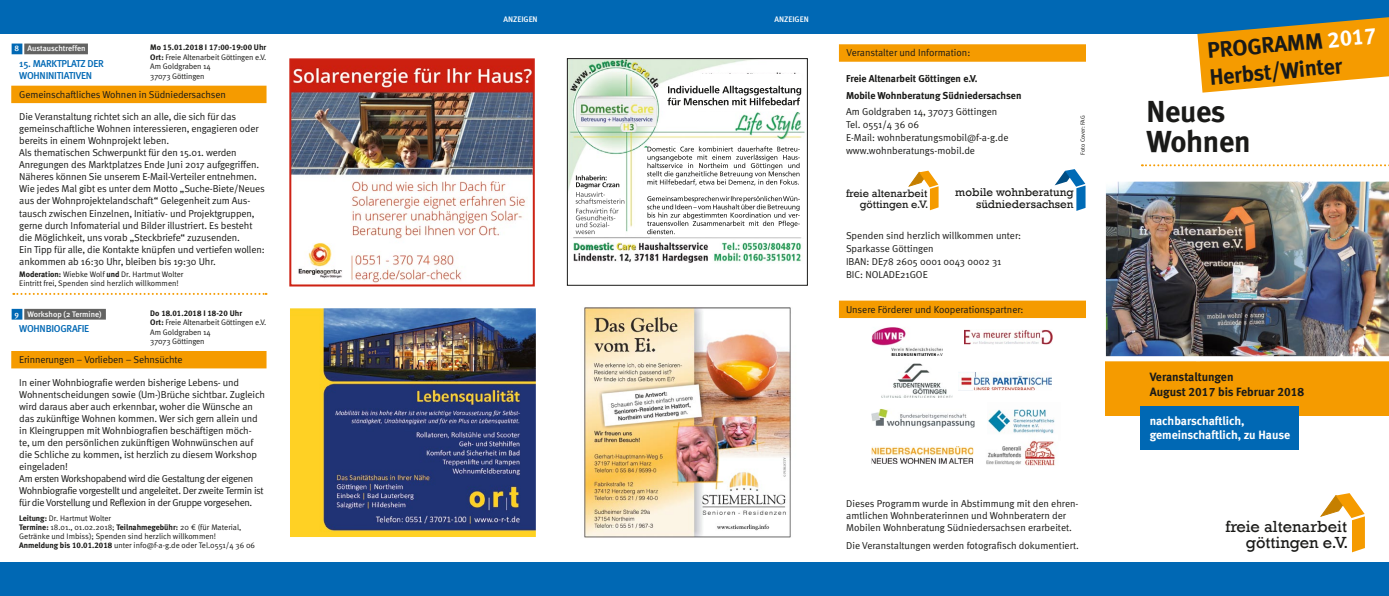
<style>
.page{position:relative;width:1389px;height:596px;background:#fff}
.page>*{position:absolute;margin:0;border:0;box-sizing:border-box;transform-origin:0 0}
.t1{font:30.3px/30.3px "Meta Bold Turk LF";letter-spacing:-.01em;color:#1a1a18}
.t2{font:22.3px/26.8px "Meta Bold Turk LF";color:#1a1a18}
.t3{font:16.5px "Rockwell";color:#1a1a18}
.t4{font:12px "Meta Bold Turk LF";letter-spacing:-.005em;color:#fff}
.t5{font:12px/14.4px "Meta Bold Turk LF";color:#1a1a18}
.t6{font:11.6px "Rockwell";color:#1a1a18}
.t7{font:11px "Rockwell";color:#1a1a18}
.Fließtext{font:10px/12px "Meta Normal Turk";letter-spacing:-.01em;color:#1a1a18}
.Subhead{font:10px "Meta Normal Turk";color:#1a1a18}
.Fließtext-2{font:10px "Meta Bold Turk";color:#1a1a18}
.t8{font:10px/12px "Meta Medium Turk";letter-spacing:-.025em;color:#0068b4}
.t9{font:8px/9.4px "Meta Normal Turk";letter-spacing:-.01em;color:#1a1a18}
.Module_Header{font:8px "Meta Medium Turk";color:#fff}
.t10{font:8px "Meta Bold Turk LF";color:#1a1a18}
.Fließtext-3{font:6px "Meta Normal Turk";letter-spacing:-.005em;color:#1a1a18}
.s1{font-family:"Meta Bold Turk LF"}
.s2{color:#fff}
</style>
<div class="page">
<div style="left:0;top:0;width:1389px;height:34px;background:#0068b4"></div>
<div style="left:0;top:561px;width:1389px;height:34px;background:#0068b4"></div>
<div style="left:1106px;top:361px;width:283px;height:54px;background:#f59b00"></div>
<div style="left:1140px;top:406px;width:158px;height:44px;background:#0068b4"></div>
<hr style="left:1104px;top:268px;width:285px;height:4px;background:#f7f7f7">
<svg style="left:1142px;top:164px;width:247px;height:2px"></svg>
<svg style="left:1197px;top:17px;width:192px;height:76px"></svg>
<svg style="left:1320px;top:493px;width:45px;height:59px"></svg>
<img style="left:1106px;top:181px;width:283px;height:175px">
<div style="left:839px;top:44px;width:247px;height:18px;background:#f59b00"></div>
<img style="left:872px;top:327px;width:71px;height:29px">
<img style="left:964px;top:329px;width:89px;height:15px">
<img style="left:958px;top:372px;width:94px;height:18px">
<div style="left:839px;top:300px;width:247px;height:18px;background:#f59b00"></div>
<img style="left:988px;top:409px;width:67px;height:25px">
<img style="left:986px;top:440px;width:69px;height:26px">
<img style="left:871px;top:446px;width:102px;height:17px">
<img style="left:881px;top:363px;width:72px;height:34px">
<svg style="left:908px;top:170px;width:31px;height:40px"></svg>
<svg style="left:1054px;top:169px;width:32px;height:42px"></svg>
<img style="left:871px;top:409px;width:103px;height:18px">
<img style="left:584px;top:307px;width:207px;height:231px">
<img style="left:290px;top:308px;width:246px;height:228px">
<img style="left:569px;top:60px;width:236px;height:203px">
<img style="left:579px;top:102px;width:83px;height:30px">
<img style="left:653px;top:92px;width:9px;height:10px">
<div style="left:571px;top:194px;width:54px;height:42px;background:#fff"></div>
<div style="left:668px;top:85px;width:134px;height:27px;background:#fff"></div>
<div style="left:701px;top:74px;width:101px;height:27px;background:#fff"></div>
<div style="left:650px;top:143px;width:153px;height:94px;background:#fff"></div>
<div style="left:643px;top:147px;width:5px;height:78px;background:#fff"></div>
<img style="left:566px;top:102px;width:13px;height:30px">
<img style="left:566px;top:92px;width:87px;height:10px">
<svg style="left:576px;top:175px;width:48px;height:59px"></svg>
<svg style="left:667px;top:86px;width:134px;height:19px"></svg>
<svg style="left:647px;top:146px;width:153px;height:39px"></svg>
<svg style="left:647px;top:196px;width:153px;height:38px"></svg>
<div style="left:567px;top:58px;width:241px;height:227px;border:1px solid #1a1a18"></div>
<div style="left:24px;top:308px;width:82px;height:11px;background:#636362"></div>
<div style="left:12px;top:308px;width:10px;height:11px;background:#0068b4"></div>
<div style="left:11px;top:351px;width:256px;height:17px;background:#f59b00"></div>
<svg style="left:13px;top:293px;width:254px;height:2px"></svg>
<div style="left:24px;top:43px;width:64px;height:11px;background:#636362"></div>
<div style="left:12px;top:43px;width:10px;height:11px;background:#0068b4"></div>
<div style="left:11px;top:86px;width:256px;height:17px;background:#f59b00"></div>
<img style="left:292px;top:61px;width:240px;height:222px">
<div style="left:289px;top:58px;width:246px;height:228px;border:2px solid #cd2214"></div>
<p class="t10" style="left:150px;top:43px;width:118px">Mo 15.01.2018 I 17:00-19:00 Uhr</p>
<p class="t9" style="left:150px;top:52px;width:118px"><span class="s1">Ort:</span> Freie Altenarbeit Göttingen e.V.<br>Am Goldgraben 14<br>37073 Göttingen</p>
<p class="Fließtext" style="left:19px;top:111px;width:241px">Die Veranstaltung richtet sich an alle, die sich für das gemeinschaftliche Wohnen interessieren, engagieren oder bereits in einem Wohnprojekt leben.</p>
<p class="Fließtext" style="left:19px;top:147px;width:241px">Als thematischen Schwerpunkt für den 15.01. werden<br>Anregungen des Marktplatzes Ende Juni 2017 aufgegriffen.<br>Näheres können Sie unserem E-Mail-Verteiler entnehmen.</p>
<p class="Fließtext" style="left:19px;top:183px;width:247px">Wie jedes Mal gibt es unter dem Motto „Suche-Biete/Neues aus der Wohnprojektelandschaft“ Gelegenheit zum Aus&shy;tausch zwischen Einzelnen, Initiativ- und Projektgruppen, gerne durch Infomaterial und Bilder illustriert. Es besteht die Möglichkeit, uns vorab „Steckbriefe“ zuzusenden.</p>
<p class="Fließtext" style="left:19px;top:243px;width:247px">Ein Tipp für alle, die Kontakte knüpfen und vertiefen wollen: ankommen ab 16:30 Uhr, bleiben bis 19:30 Uhr.</p>
<p class="t9" style="left:19px;top:269px;width:166px;line-height:9px"><span class="s1">Moderation:</span> Wiebke Wolf <span class="s1">und</span> Dr. Hartmut Wolter<br>Eintritt frei, Spenden sind herzlich willkommen!</p>
<p class="Module_Header" style="left:28px;top:44px;width:60px">Austauschtreffen</p>
<p class="t8" style="left:19px;top:57px;width:86px">15. MARKTPLATZ DER<br>WOHNINITIATIVEN</p>
<p class="Module_Header" style="left:15px;top:44px;width:6px">8</p>
<p class="Fließtext" style="left:19px;top:88px;width:208px">Gemeinschaftliches Wohnen in Südniedersachsen</p>
<p class="t10" style="left:150px;top:308px;width:93px">Do 18.01.2018 I 18-20 Uhr</p>
<p class="t9" style="left:150px;top:317px;width:118px"><span class="s1">Ort:</span> Freie Altenarbeit Göttingen e.V.<br>Am Goldgraben 14<br>37073 Göttingen</p>
<p class="Fließtext" style="left:19px;top:376px;width:247px">In einer Wohnbiografie werden bisherige Lebens- und Wohnentscheidungen sowie (Um-)Brüche sichtbar. Zugleich wird daraus aber auch erkennbar, woher die Wünsche an das zukünftige Wohnen kommen. Wer sich gern allein und in Kleingruppen mit Wohnbiografien beschäftigen möch-<br>te, um den persönlichen zukünftigen Wohnwünschen auf die Schliche zu kommen, ist herzlich zu diesem Workshop eingeladen!<br>Am ersten Workshopabend wird die Gestaltung der eigenen Wohnbiografie vorgestellt und angeleitet. Der zweite Termin ist für die Vorstellung und Reflexion in der Gruppe vorgesehen.</p>
<p class="t9" style="left:19px;top:513px;width:237px;line-height:9px"><span class="s1">Leitung:</span> Dr. Hartmut Wolter<br><span class="s1">Termine:</span> 18.01., 01.02.2018; <span class="s1">Teilnahmegebühr:</span> 20 € (für Material, Getränke und Imbiss); Spenden sind herzlich willkommen!<br><span class="s1">Anmeldung bis 10.01.2018</span> unter info@f-a-g.de oder Tel.0551/4 36 06</p>
<p class="Module_Header" style="left:28px;top:309px;width:76px">Workshop (2 Termine)</p>
<p class="t8" style="left:19px;top:322px;width:71px">WOHNBIOGRAFIE</p>
<p class="Module_Header" style="left:15px;top:309px;width:6px">9</p>
<p class="Fließtext" style="left:19px;top:353px;width:165px">Erinnerungen – Vorlieben – Sehnsüchte</p>
<p class="Module_Header" style="left:503px;top:14px;width:36px">ANZEIGEN</p>
<p class="Module_Header" style="left:774px;top:14px;width:36px">ANZEIGEN</p>
<p class="Subhead" style="left:847px;top:47px;width:125px">Veranstalter und Information:</p>
<p class="Fließtext-2" style="left:846px;top:73px;width:133px">Freie Altenarbeit Göttingen e.V.</p>
<p class="Fließtext-2" style="left:846px;top:90px;width:177px">Mobile Wohnberatung Südniedersachsen</p>
<p class="Fließtext" style="left:846px;top:105px;width:153px">Am Goldgraben 14, 37073 Göttingen</p>
<p class="Fließtext" style="left:846px;top:118px;width:75px">Tel. 0551/4 36 06</p>
<p class="Fließtext" style="left:846px;top:131px;width:164px">E-Mail: wohnberatungsmobil@f-a-g.de</p>
<p class="Fließtext" style="left:846px;top:144px;width:131px">www.wohnberatungs-mobil.de</p>
<p class="Fließtext-3" style="left:1079px;top:154px;width:41px;rotate:-90deg">Foto Cover: FAG</p>
<p class="t7" style="left:846px;top:186px;width:83px">freie altenarbeit</p>
<p class="t7" style="left:860px;top:197px;width:70px">göttingen e.V.</p>
<p class="t6" style="left:955px;top:186px;width:120px">mobile wohnberatung</p>
<p class="t6" style="left:976px;top:197px;width:99px">südniedersachsen</p>
<p class="Fließtext" style="left:846px;top:229px;width:177px">Spenden sind herzlich willkommen unter:</p>
<p class="Fließtext" style="left:846px;top:242px;width:89px">Sparkasse Göttingen</p>
<p class="Fließtext" style="left:846px;top:255px;width:157px">IBAN: DE78 2605 0001 0043 0002 31</p>
<p class="Fließtext" style="left:846px;top:268px;width:83px">BIC: NOLADE21GOE</p>
<p class="Subhead" style="left:846px;top:303px;width:179px">Unsere Förderer und Kooperationspartner:</p>
<p class="Fließtext" style="left:846px;top:497px;width:234px">Dieses Programm wurde in Abstimmung mit den ehren&shy;amtlichen Wohnberaterinnen und Wohnberatern der<br>Mobilen Wohnberatung Südniedersachsen erarbeitet.</p>
<p class="Fließtext" style="left:846px;top:539px;width:234px">Die Veranstaltungen werden fotografisch dokumentiert.</p>
<p class="t2" style="left:1206px;top:37px;width:171px;rotate:-5deg">PROGRAMM <span class="s2">2017<br></span>Herbst/Winter</p>
<p class="t1" style="left:1146px;top:96px;width:106px">Neues<br>Wohnen</p>
<p class="t5" style="left:1150px;top:369px;width:156px">Veranstaltungen<br>August 2017 bis Februar 2018</p>
<p class="t4" style="left:1150px;top:413px;width:96px">nachbarschaftlich,</p>
<p class="t4" style="left:1150px;top:427px;width:142px">gemeinschaftlich, zu Hause</p>
<p class="t3" style="left:1226px;top:516px;width:123px">freie altenarbeit</p>
<p class="t3" style="left:1246px;top:533px;width:104px">göttingen e.V.</p>
</div>
